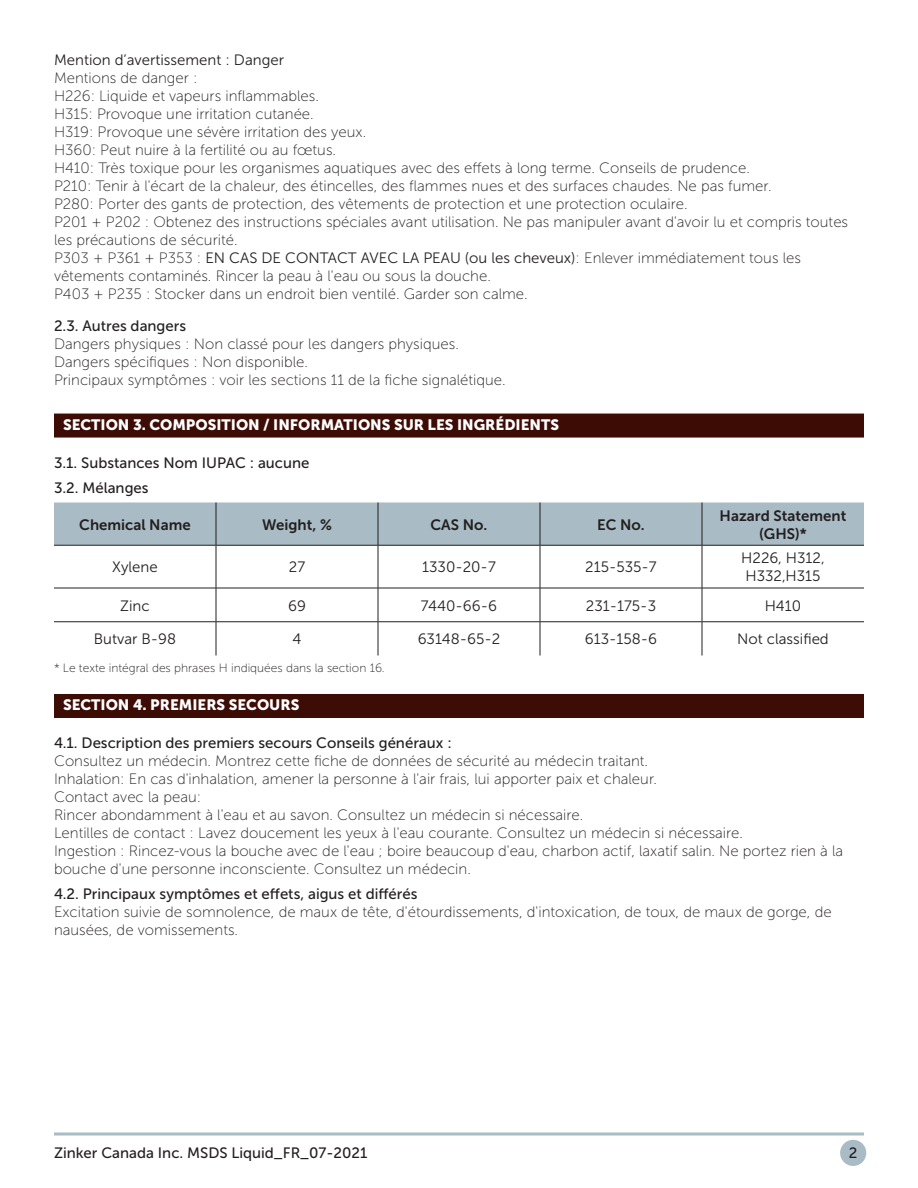
<style>
.page{position:relative;width:918px;height:1188px;background:#fff}
.page>*{position:absolute;margin:0;border:0;box-sizing:border-box;transform-origin:0 0}
.Body_NO_Space_After{font:15px/18px "Museo Sans 100";color:#231f20}
.Body{font:15px/18px "Museo Sans 100";color:#231f20}
.Numbered_Section{font:15px "Museo Sans 500";color:#231f20}
.Body-2{font:15px/18px "Museo Sans 300";color:#231f20}
.Title_with_Rule{font:15px "Museo Sans 900";color:#fff}
.Body-3{font:15px/18px "Museo Sans 700";color:#231f20;text-align:center}
.t1{font:12px "Museo Sans 100";color:#231f20}
.s1{font-family:"Museo Sans 300"}
</style>
<div class="page">
<div style="left:840px;top:1140px;width:26px;height:26px;background:#a9bbc4;border-radius:50%"></div>
<svg style="left:54px;top:1132px;width:810px;height:4px;background:#becbd2"></svg>
<div style="left:54px;top:414px;width:810px;height:24px;background:#3d0c05"></div>
<div style="left:54px;top:694px;width:810px;height:24px;background:#3d0c05"></div>
<svg style="left:54px;top:502px;width:810px;height:154px"></svg>
<hr style="left:54px;top:545px;width:162px;height:1px;background:#231f20">
<hr style="left:216px;top:545px;width:162px;height:1px;background:#231f20">
<hr style="left:378px;top:545px;width:162px;height:1px;background:#231f20">
<hr style="left:540px;top:545px;width:162px;height:1px;background:#231f20">
<hr style="left:702px;top:545px;width:162px;height:1px;background:#231f20">
<hr style="left:54px;top:588px;width:162px;height:1px;background:#231f20">
<hr style="left:216px;top:588px;width:162px;height:1px;background:#231f20">
<hr style="left:378px;top:588px;width:162px;height:1px;background:#231f20">
<hr style="left:540px;top:588px;width:162px;height:1px;background:#231f20">
<hr style="left:702px;top:588px;width:162px;height:1px;background:#231f20">
<hr style="left:54px;top:621px;width:162px;height:1px;background:#231f20">
<hr style="left:216px;top:621px;width:162px;height:1px;background:#231f20">
<hr style="left:378px;top:621px;width:162px;height:1px;background:#231f20">
<hr style="left:540px;top:621px;width:162px;height:1px;background:#231f20">
<hr style="left:702px;top:621px;width:162px;height:1px;background:#231f20">
<hr style="left:216px;top:502px;width:1px;height:43px;background:#231f20">
<hr style="left:378px;top:502px;width:1px;height:43px;background:#231f20">
<hr style="left:540px;top:502px;width:1px;height:43px;background:#231f20">
<hr style="left:702px;top:502px;width:1px;height:43px;background:#231f20">
<hr style="left:216px;top:545px;width:1px;height:43px;background:#231f20">
<hr style="left:378px;top:545px;width:1px;height:43px;background:#231f20">
<hr style="left:540px;top:545px;width:1px;height:43px;background:#231f20">
<hr style="left:702px;top:545px;width:1px;height:43px;background:#231f20">
<hr style="left:216px;top:588px;width:1px;height:34px;background:#231f20">
<hr style="left:378px;top:588px;width:1px;height:34px;background:#231f20">
<hr style="left:540px;top:588px;width:1px;height:34px;background:#231f20">
<hr style="left:702px;top:588px;width:1px;height:34px;background:#231f20">
<hr style="left:216px;top:622px;width:1px;height:34px;background:#231f20">
<hr style="left:378px;top:622px;width:1px;height:34px;background:#231f20">
<hr style="left:540px;top:622px;width:1px;height:34px;background:#231f20">
<hr style="left:702px;top:622px;width:1px;height:34px;background:#231f20">
<p class="Body-2" style="left:54px;top:51px;width:232px">Mention d’avertissement : Danger</p>
<p class="Body_NO_Space_After" style="left:54px;top:69px;width:145px">Mentions de danger :</p>
<p class="Body_NO_Space_After" style="left:54px;top:87px;width:266px">H226: Liquide et vapeurs inflammables.</p>
<p class="Body_NO_Space_After" style="left:54px;top:105px;width:261px">H315: Provoque une irritation cutanée.</p>
<p class="Body_NO_Space_After" style="left:54px;top:123px;width:314px">H319: Provoque une sévère irritation des yeux.</p>
<p class="Body_NO_Space_After" style="left:54px;top:141px;width:284px">H360: Peut nuire à la fertilité ou au fœtus.</p>
<p class="Body_NO_Space_After" style="left:54px;top:159px;width:698px">H410: Très toxique pour les organismes aquatiques avec des effets à long terme. Conseils de prudence.</p>
<p class="Body_NO_Space_After" style="left:54px;top:177px;width:719px">P210: Tenir à l'écart de la chaleur, des étincelles, des flammes nues et des surfaces chaudes. Ne pas fumer.</p>
<p class="Body_NO_Space_After" style="left:54px;top:195px;width:635px">P280: Porter des gants de protection, des vêtements de protection et une protection oculaire.</p>
<p class="Body_NO_Space_After" style="left:54px;top:213px;width:796px">P201 + P202 : Obtenez des instructions spéciales avant utilisation. Ne pas manipuler avant d'avoir lu et compris toutes les précautions de sécurité.</p>
<p class="Body_NO_Space_After" style="left:54px;top:249px;width:748px">P303 + P361 + P353 : <span class="s1">EN CAS DE CONTACT AVEC LA PEAU (ou les cheveux)</span>: Enlever immédiatement tous les vêtements contaminés. Rincer la peau à l'eau ou sous la douche.</p>
<p class="Body_NO_Space_After" style="left:54px;top:285px;width:475px">P403 + P235 : Stocker dans un endroit bien ventilé. Garder son calme.</p>
<p class="Numbered_Section" style="left:54px;top:317px;width:134px">2.3. Autres dangers</p>
<p class="Body_NO_Space_After" style="left:54px;top:335px;width:406px">Dangers physiques : Non classé pour les dangers physiques.</p>
<p class="Body_NO_Space_After" style="left:54px;top:353px;width:256px">Dangers spécifiques : Non disponible.</p>
<p class="Body_NO_Space_After" style="left:54px;top:371px;width:453px">Principaux symptômes : voir les sections 11 de la fiche signalétique.</p>
<p class="Title_with_Rule" style="left:63px;top:416px;width:498px">SECTION 3. COMPOSITION / INFORMATIONS SUR LES INGRÉDIENTS</p>
<p class="Numbered_Section" style="left:54px;top:455px;width:257px">3.1. Substances Nom IUPAC : aucune</p>
<p class="Numbered_Section" style="left:54px;top:479px;width:96px">3.2. Mélanges</p>
<p class="Body-3" style="left:79px;top:515px;width:113px">Chemical Name</p>
<p class="Body-3" style="left:262px;top:515px;width:71px">Weight, %</p>
<p class="Body-3" style="left:431px;top:515px;width:58px">CAS No.</p>
<p class="Body-3" style="left:597px;top:515px;width:49px">EC No.</p>
<p class="Body-3" style="left:720px;top:506px;width:128px">Hazard Statement (GHS)*</p>
<p class="Body-2" style="left:112px;top:558px;width:47px">Xylene</p>
<p class="Body-2" style="left:289px;top:558px;width:18px">27</p>
<p class="Body-2" style="left:422px;top:558px;width:75px">1330-20-7</p>
<p class="Body-2" style="left:585px;top:558px;width:73px">215-535-7</p>
<p class="Body-2" style="left:741px;top:549px;width:85px">H226, H312,<br>H332,H315</p>
<p class="Body-2" style="left:120px;top:596px;width:31px">Zinc</p>
<p class="Body-2" style="left:288px;top:596px;width:19px">69</p>
<p class="Body-2" style="left:421px;top:596px;width:78px">7440-66-6</p>
<p class="Body-2" style="left:586px;top:596px;width:72px">231-175-3</p>
<p class="Body-2" style="left:765px;top:596px;width:38px">H410</p>
<p class="Body-2" style="left:94px;top:630px;width:84px">Butvar B-98</p>
<p class="Body-2" style="left:293px;top:630px;width:10px">4</p>
<p class="Body-2" style="left:418px;top:630px;width:84px">63148-65-2</p>
<p class="Body-2" style="left:585px;top:630px;width:74px">613-158-6</p>
<p class="Body-2" style="left:737px;top:630px;width:93px">Not classified</p>
<p class="t1" style="left:54px;top:661px;width:332px">* Le texte intégral des phrases H indiquées dans la section 16.</p>
<p class="Title_with_Rule" style="left:63px;top:696px;width:238px">SECTION 4. PREMIERS SECOURS</p>
<p class="Numbered_Section" style="left:54px;top:735px;width:399px">4.1. Description des premiers secours Conseils généraux :</p>
<p class="Body" style="left:54px;top:752px;width:596px">Consultez un médecin. Montrez cette fiche de données de sécurité au médecin traitant.</p>
<p class="Body" style="left:54px;top:770px;width:605px">Inhalation: En cas d'inhalation, amener la personne à l'air frais, lui apporter paix et chaleur.</p>
<p class="Body" style="left:54px;top:788px;width:149px">Contact avec la peau:</p>
<p class="Body" style="left:54px;top:806px;width:531px">Rincer abondamment à l'eau et au savon. Consultez un médecin si nécessaire.</p>
<p class="Body" style="left:54px;top:824px;width:690px">Lentilles de contact : Lavez doucement les yeux à l'eau courante. Consultez un médecin si nécessaire.</p>
<p class="Body" style="left:54px;top:842px;width:791px">Ingestion : Rincez-vous la bouche avec de l'eau ; boire beaucoup d'eau, charbon actif, laxatif salin. Ne portez rien à la bouche d'une personne inconsciente. Consultez un médecin.</p>
<p class="Numbered_Section" style="left:54px;top:886px;width:365px">4.2. Principaux symptômes et effets, aigus et différés</p>
<p class="Body" style="left:54px;top:903px;width:779px">Excitation suivie de somnolence, de maux de tête, d'étourdissements, d'intoxication, de toux, de maux de gorge, de nausées, de vomissements.</p>
<p class="Numbered_Section" style="left:54px;top:1144px;width:315px">Zinker Canada Inc. MSDS Liquid_FR_07-2021</p>
<p class="Numbered_Section" style="left:849px;top:1144px;width:10px">2</p>
</div>
